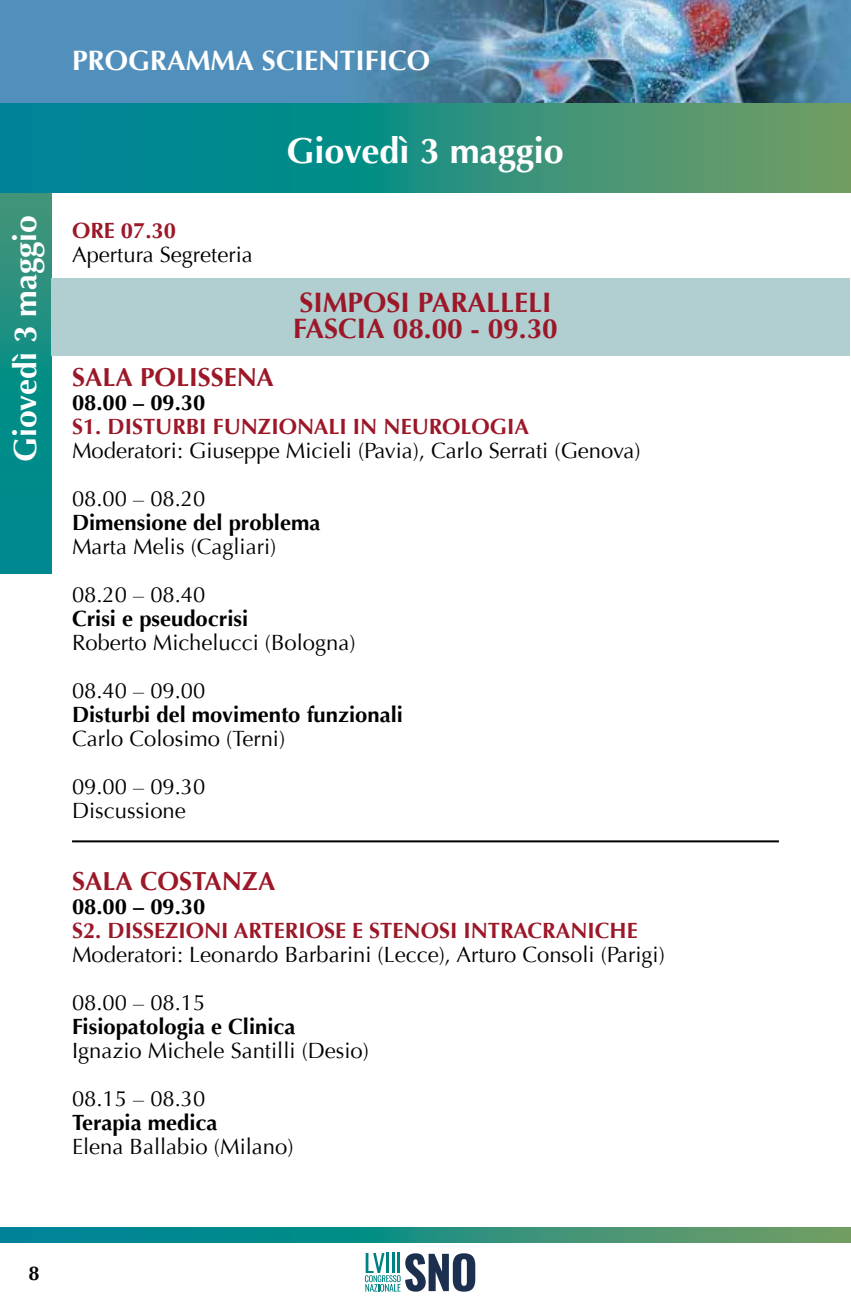
<style>
.page{position:relative;width:851px;height:1304px;background:#fff}
.page>*{position:absolute;margin:0;border:0;box-sizing:border-box;transform-origin:0 0}
.t1{font:700 36px "Optima";color:#fff}
.t2{font:700 32px "Optima";color:#fff}
.t3{font:700 28px/26px "Optima";color:#9c1829}
.t4{font:700 28px "Optima";color:#fff}
.t5{font:700 26px "Optima";color:#9c1829}
.t6{font:22px/48px "Optima";color:#000}
.t7{font:700 22px "Optima";color:#000}
.t8{font:700 22px "Optima";color:#9c1829}
.t9{font:700 20px "Optima";color:#000}
</style>
<div class="page">
<svg style="left:0;top:1228px;width:850px;height:15px;background:#288f80"></svg>
<svg style="left:850px;top:1228px;width:1px;height:15px"></svg>
<svg style="left:365px;top:1253px;width:110px;height:39px"></svg>
<img style="left:0;top:0;width:851px;height:104px">
<svg style="left:0;top:192px;width:51px;height:382px;background:#148d85"></svg>
<div style="left:51px;top:278px;width:798px;height:77px;background:#b1cfd0"></div>
<hr style="left:72px;top:840px;width:706px;height:2px;background:#000">
<svg style="left:0;top:103px;width:850px;height:89px;background:#278f80"></svg>
<p class="t4" style="left:72px;top:44px;width:359px">PROGRAMMA SCIENTIFICO</p>
<h1 class="t1" style="left:286px;top:130px;width:279px">Giovedì 3 maggio</h1>
<h2 class="t2" style="left:7px;top:462px;width:248px;rotate:-90deg">Giovedì 3 maggio</h2>
<p class="t8" style="left:72px;top:218px;width:105px">ORE 07.30</p>
<p class="t6" style="left:72px;top:231px;width:182px">Apertura Segreteria</p>
<p class="t3" style="left:293px;top:290px;width:266px">SIMPOSI PARALLELI<br>FASCIA 08.00 - 09.30</p>
<p class="t5" style="left:72px;top:362px;width:203px">SALA POLISSENA</p>
<p class="t7" style="left:72px;top:390px;width:135px">08.00 – 09.30</p>
<p class="t8" style="left:72px;top:414px;width:458px">S1. DISTURBI FUNZIONALI IN NEUROLOGIA</p>
<p class="t6" style="left:72px;top:427px;width:570px">Moderatori: Giuseppe Micieli (Pavia), Carlo Serrati (Genova)<br>08.00 – 08.20</p>
<p class="t7" style="left:72px;top:510px;width:250px">Dimensione del problema</p>
<p class="t6" style="left:72px;top:523px;width:206px">Marta Melis (Cagliari)<br>08.20 – 08.40</p>
<p class="t7" style="left:72px;top:606px;width:178px">Crisi e pseudocrisi</p>
<p class="t6" style="left:72px;top:619px;width:285px">Roberto Michelucci (Bologna)<br>08.40 – 09.00</p>
<p class="t7" style="left:72px;top:702px;width:332px">Disturbi del movimento funzionali</p>
<p class="t6" style="left:72px;top:715px;width:215px">Carlo Colosimo (Terni)<br>09.00 – 09.30</p>
<p class="t6" style="left:72px;top:787px;width:115px">Discussione</p>
<p class="t5" style="left:72px;top:866px;width:205px">SALA COSTANZA</p>
<p class="t7" style="left:72px;top:894px;width:135px">08.00 – 09.30</p>
<p class="t8" style="left:72px;top:918px;width:567px">S2. DISSEZIONI ARTERIOSE E STENOSI INTRACRANICHE</p>
<p class="t6" style="left:72px;top:931px;width:594px">Moderatori: Leonardo Barbarini (Lecce), Arturo Consoli (Parigi)<br>08.00 – 08.15</p>
<p class="t7" style="left:72px;top:1014px;width:225px">Fisiopatologia e Clinica</p>
<p class="t6" style="left:72px;top:1027px;width:298px">Ignazio Michele Santilli (Desio)<br>08.15 – 08.30</p>
<p class="t7" style="left:72px;top:1110px;width:147px">Terapia medica</p>
<p class="t6" style="left:72px;top:1123px;width:223px">Elena Ballabio (Milano)</p>
<p class="t9" style="left:28px;top:1261px;width:13px">8</p>
</div>
